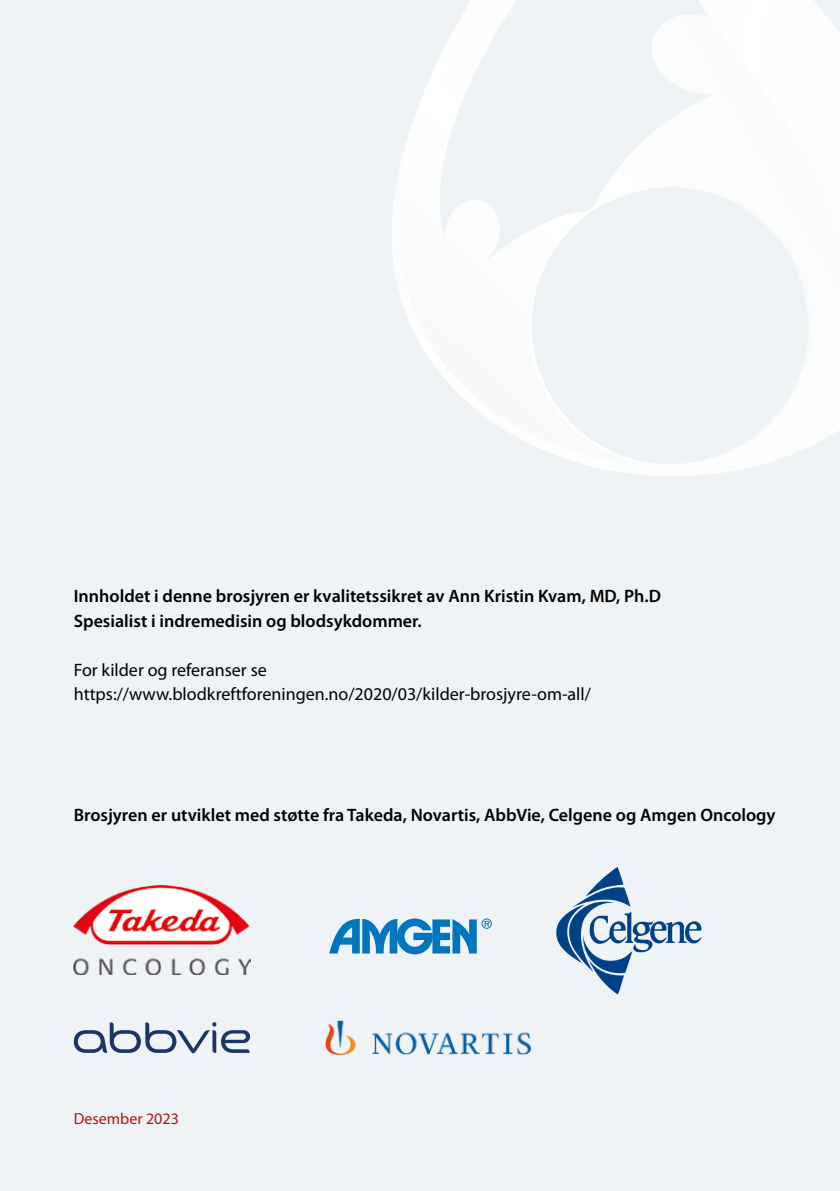
<style>
.page{position:relative;width:840px;height:1191px;background:#fff}
.page>*{position:absolute;margin:0;border:0;box-sizing:border-box;transform-origin:0 0}
.t1{font:600 18px/24.6px "Myriad Pro";color:#000}
.t2{font:18px/24.6px "Myriad Pro";color:#000}
.t3{font:16px "Myriad Pro";color:#af1412}
</style>
<div class="page">
<div style="left:0;top:0;width:839px;height:1191px;background:#eff3f5"></div>
<svg style="left:392px;top:0;width:232px;height:473px"></svg>
<svg style="left:624px;top:0;width:215px;height:476px"></svg>
<img style="left:325px;top:1020px;width:207px;height:36px">
<svg style="left:74px;top:1022px;width:176px;height:31px"></svg>
<svg style="left:329px;top:918px;width:162px;height:36px"></svg>
<img style="left:74px;top:886px;width:176px;height:88px">
<svg style="left:556px;top:867px;width:145px;height:127px"></svg>
<p class="t1" style="left:74px;top:584px;width:588px">Innholdet i denne brosjyren er kvalitetssikret av Ann Kristin Kvam, MD, Ph.D<br>Spesialist i indremedisin og blodsykdommer.</p>
<p class="t2" style="left:74px;top:658px;width:518px">For kilder og referanser se https://www.blodkreftforeningen.no/2020/03/kilder-brosjyre-om-all/</p>
<p class="t1" style="left:74px;top:802px;width:703px">Brosjyren er utviklet med støtte fra Takeda, Novartis, AbbVie, Celgene og Amgen Oncology</p>
<p class="t3" style="left:74px;top:1109px;width:107px">Desember 2023</p>
</div>
